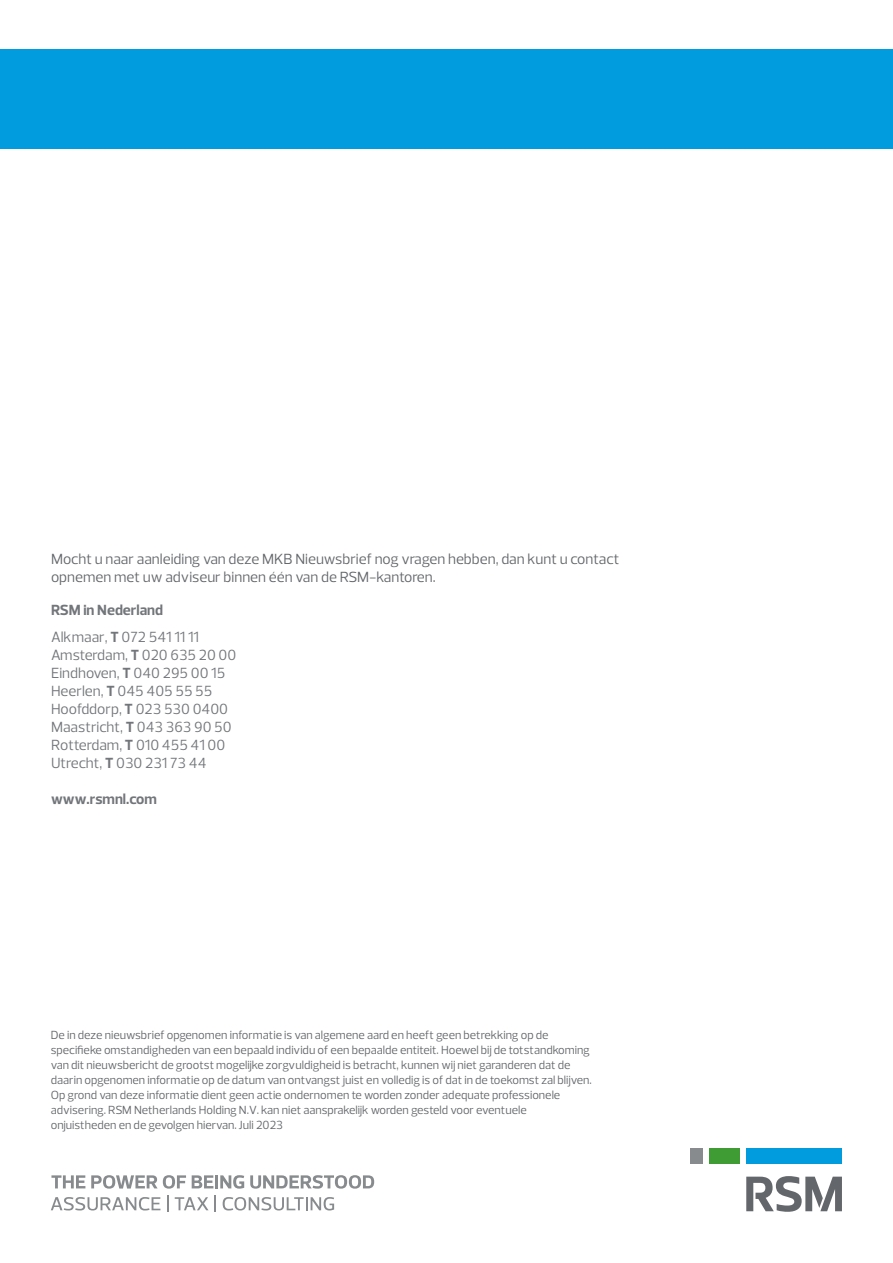
<style>
.page{position:relative;width:893px;height:1263px;background:#fff}
.page>*{position:absolute;margin:0;border:0;box-sizing:border-box;transform-origin:0 0}
.t1{font:15px/18px "Prelo";color:#727579}
.t2{font:15px/18px "Prelo";color:#63666a}
.t3{font:700 15px "Prelo";color:#727579}
.t4{font:12px/15px "Prelo";color:#63666a}
.s1{font-weight:700}
</style>
<div class="page">
<div style="left:746px;top:1148px;width:96px;height:16px;background:#009cde"></div>
<div style="left:690px;top:1148px;width:12px;height:16px;background:#888b8d"></div>
<div style="left:709px;top:1148px;width:30px;height:16px;background:#3f9c35"></div>
<svg style="left:746px;top:1176px;width:96px;height:36px"></svg>
<div style="left:0;top:50px;width:893px;height:99px;background:#009cde"></div>
<svg style="left:51px;top:1175px;width:34px;height:13px"></svg>
<svg style="left:91px;top:1175px;width:95px;height:14px"></svg>
<svg style="left:192px;top:1175px;width:52px;height:13px"></svg>
<svg style="left:250px;top:1175px;width:124px;height:14px"></svg>
<svg style="left:51px;top:1197px;width:109px;height:13px"></svg>
<svg style="left:167px;top:1195px;width:1px;height:17px"></svg>
<svg style="left:175px;top:1197px;width:33px;height:13px"></svg>
<svg style="left:215px;top:1195px;width:1px;height:17px"></svg>
<svg style="left:223px;top:1197px;width:111px;height:13px"></svg>
<p class="t2" style="left:51px;top:550px;width:570px">Mocht u naar aanleiding van deze MKB Nieuwsbrief nog vragen hebben, dan kunt u contact opnemen met uw adviseur binnen één van de RSM-kantoren.</p>
<p class="t1" style="left:51px;top:597px;width:150px;line-height:26.5px"><span class="s1">RSM in Nederland<br></span>Alkmaar, <span class="s1">T</span> 072 541 11 11</p>
<p class="t1" style="left:51px;top:646px;width:187px">Amsterdam, <span class="s1">T</span> 020 635 20 00<br>Eindhoven, <span class="s1">T</span> 040 295 00 15<br>Heerlen, <span class="s1">T</span> 045 405 55 55<br>Hoofddorp, <span class="s1">T</span> 023 530 0400<br>Maastricht, <span class="s1">T</span> 043 363 90 50<br>Rotterdam, <span class="s1">T</span> 010 455 41 00<br>Utrecht, <span class="s1">T</span> 030 231 73 44</p>
<p class="t3" style="left:51px;top:789px;width:107px">www.rsmnl.com</p>
<p class="t4" style="left:51px;top:1028px;width:542px">De in deze nieuwsbrief opgenomen informatie is van algemene aard en heeft geen betrekking op de specifieke omstandigheden van een bepaald individu of een bepaalde entiteit. Hoewel bij de totstandkoming van dit nieuwsbericht de grootst mogelijke zorgvuldigheid is betracht, kunnen wij niet garanderen dat de daarin opgenomen informatie op de datum van ontvangst juist en volledig is of dat in de toekomst zal blijven.<br>Op grond van deze informatie dient geen actie ondernomen te worden zonder adequate professionele advisering. RSM Netherlands Holding N.V. kan niet aansprakelijk worden gesteld voor eventuele onjuistheden en de gevolgen hiervan. Juli 2023</p>
</div>
